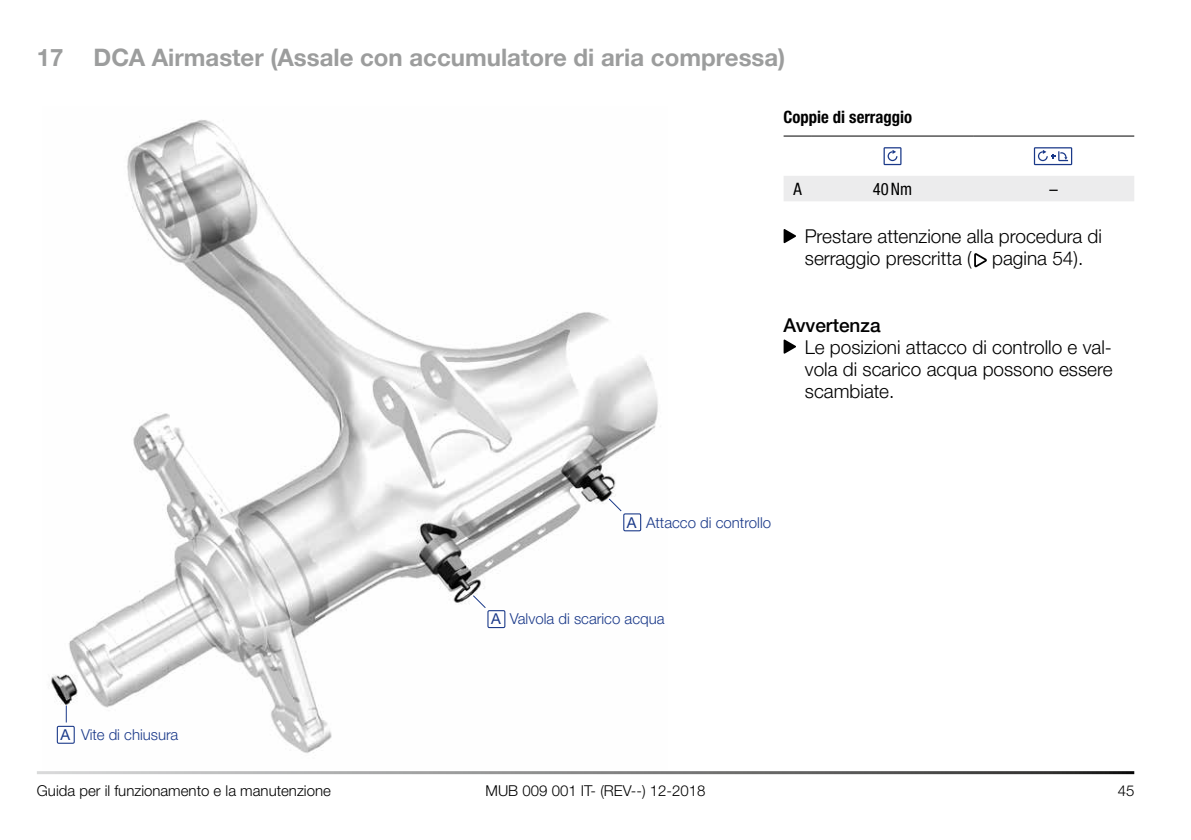
<style>
.page{position:relative;width:1191px;height:840px;background:#fff}
.page>*{position:absolute;margin:0;border:0;box-sizing:border-box;transform-origin:0 0}
.t1{font:700 24px "Helvetica Neue LTW1 G";color:#9c9d9d}
.t2{font:300 19px/22px "Helvetica Neue LTW1 G";color:#000}
.t3{font:500 19px "Helvetica Neue LTW1 G";color:#000}
.t4{font:700 condensed 17px "Helvetica Neue LT Pro";color:#000}
.t5{font:condensed 17px "Helvetica Neue LTW1 G";color:#000}
.t6{font:300 15px "Helvetica Neue LT Pro";color:#000}
.t7{font:300 15px "Helvetica Neue LTW1 G";color:#1a3989}
.t8{font:15px "Helvetica Neue LT Pro";color:#1a3989}
.s1{font-family:"Helvetica Neue LT Pro";font-weight:400}
</style>
<div class="page">
<img style="left:51px;top:119px;width:607px;height:634px">
<svg style="left:608px;top:497px;width:14px;height:15px"></svg>
<svg style="left:472px;top:594px;width:15px;height:15px"></svg>
<svg style="left:66px;top:705px;width:1px;height:17px"></svg>
<div style="left:623px;top:513px;width:18px;height:18px;border:1px solid #1a3989"></div>
<div style="left:487px;top:609px;width:18px;height:18px;border:1px solid #1a3989"></div>
<div style="left:57px;top:725px;width:18px;height:18px;border:1px solid #1a3989"></div>
<svg style="left:79px;top:727px;width:101px;height:20px"></svg>
<svg style="left:508px;top:611px;width:150px;height:21px"></svg>
<svg style="left:644px;top:515px;width:14px;height:15px"></svg>
<div style="left:784px;top:176px;width:350px;height:25px;background:#ececed"></div>
<svg style="left:783px;top:135px;width:29px;height:1px"></svg>
<hr style="left:812px;top:135px;width:161px;height:1px;background:#000">
<hr style="left:973px;top:135px;width:161px;height:1px;background:#000">
<svg style="left:883px;top:147px;width:18px;height:18px"></svg>
<svg style="left:1034px;top:147px;width:38px;height:18px"></svg>
<svg style="left:783px;top:229px;width:13px;height:14px"></svg>
<svg style="left:974px;top:253px;width:12px;height:14px"></svg>
<svg style="left:783px;top:339px;width:13px;height:15px"></svg>
<p class="t1" style="left:37px;top:43px;width:28px">17</p>
<p class="t1" style="left:94px;top:43px;width:693px">DCA Airmaster (Assale con accumulatore di aria compressa)</p>
<p class="t4" style="left:783px;top:106px;width:130px">Coppie di serraggio</p>
<p class="t5" style="left:793px;top:178px;width:10px">A</p>
<p class="t5" style="left:873px;top:178px;width:41px">40Nm</p>
<p class="t5" style="left:1049px;top:178px;width:10px">–</p>
<p class="t2" style="left:805px;top:225px;width:299px">Prestare attenzione alla procedura di serraggio prescritta ( pagina 54).</p>
<p class="t7" style="left:61px;top:725px;width:119px"><span class="s1">A</span> Vite di chiusura</p>
<p class="t3" style="left:783px;top:313px;width:98px">Avvertenza</p>
<p class="t2" style="left:805px;top:335px;width:309px;text-align:justify">Le posizioni attacco di controllo e val&shy;vola di scarico acqua possono essere scambiate.</p>
<p class="t8" style="left:627px;top:513px;width:11px">A</p>
<p class="t7" style="left:646px;top:513px;width:127px">Attacco di controllo</p>
<p class="t8" style="left:491px;top:609px;width:11px">A</p>
<p class="t7" style="left:509px;top:609px;width:156px">Valvola di scarico acqua</p>
<p class="t6" style="left:37px;top:780px;width:295px">Guida per il funzionamento e la manutenzione</p>
<p class="t6" style="left:485px;top:780px;width:221px">MUB 009 001 IT- (REV--) 12-2018</p>
<p class="t6" style="left:1117px;top:780px;width:18px">45</p>
</div>
